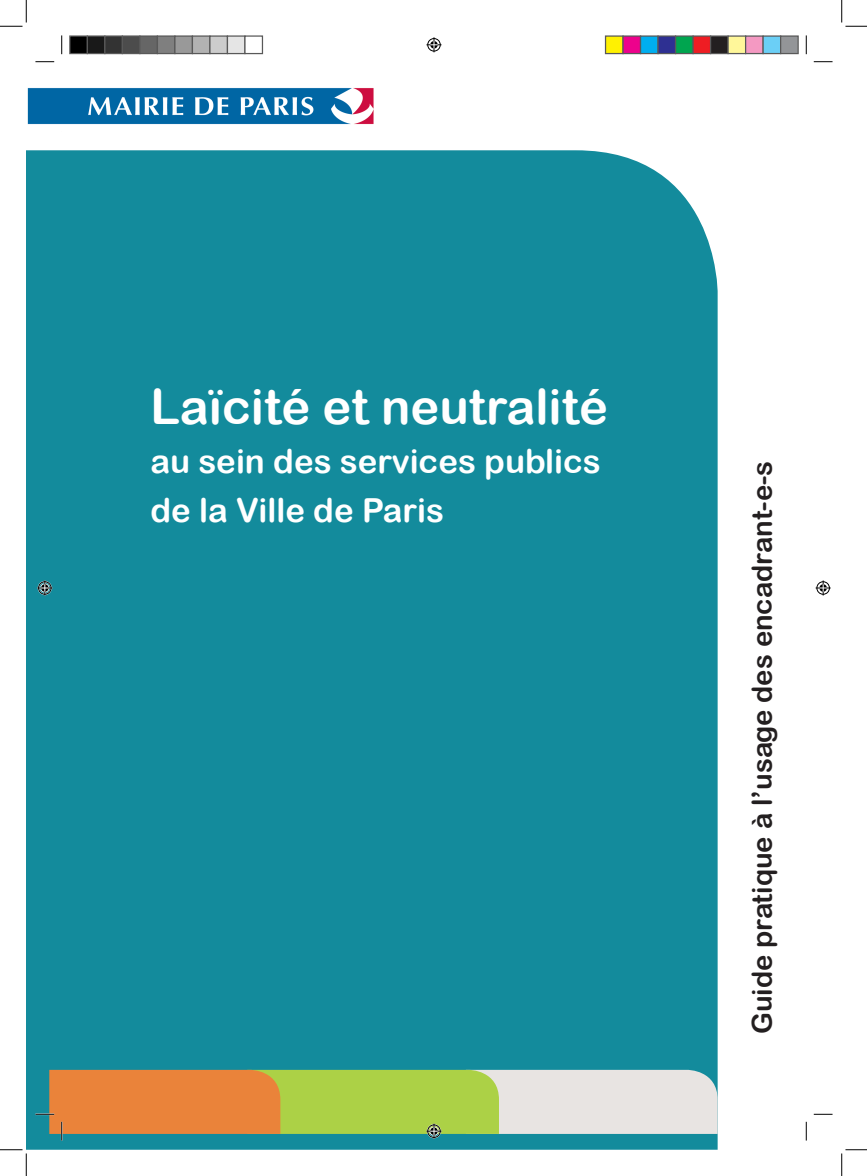
<style>
.page{position:relative;width:868px;height:1176px;background:#fff}
.page>*{position:absolute;margin:0;border:0;box-sizing:border-box;transform-origin:0 0}
.t1{font:48.75px "Arial Rounded MT Bold";color:#fff}
.t2{font:33.12px/48.8px "Arial Rounded MT Bold";color:#fff}
.t3{font:27.5px "Arial Rounded MT Bold";color:#231f20}
</style>
<div class="page">
<div style="left:26px;top:150px;width:691px;height:999px;background:#138b9c"></div>
<img style="left:27px;top:88px;width:347px;height:37px">
<svg style="left:35px;top:61px;width:19px;height:1px"></svg>
<svg style="left:813px;top:61px;width:19px;height:1px"></svg>
<svg style="left:813px;top:1113px;width:19px;height:2px"></svg>
<svg style="left:61px;top:35px;width:1px;height:19px"></svg>
<svg style="left:805px;top:35px;width:2px;height:19px"></svg>
<svg style="left:805px;top:1122px;width:2px;height:18px"></svg>
<svg style="left:0;top:1px;width:27px;height:26px"></svg>
<svg style="left:0;top:1149px;width:27px;height:27px"></svg>
<svg style="left:841px;top:1px;width:25px;height:26px"></svg>
<svg style="left:841px;top:1149px;width:25px;height:27px"></svg>
<svg style="left:426px;top:37px;width:15px;height:15px"></svg>
<svg style="left:35px;top:1070px;width:682px;height:70px;background:#bdb678"></svg>
<svg style="left:37px;top:580px;width:15px;height:15px"></svg>
<svg style="left:815px;top:580px;width:15px;height:15px"></svg>
<div style="left:70px;top:36px;width:17px;height:18px;background:#000"></div>
<div style="left:69px;top:35px;width:19px;height:19px;border:1px solid #595959"></div>
<div style="left:87px;top:36px;width:18px;height:18px;background:#191919"></div>
<div style="left:87px;top:35px;width:18px;height:19px;border:1px solid #595959"></div>
<div style="left:105px;top:36px;width:17px;height:18px;background:#333"></div>
<div style="left:104px;top:35px;width:19px;height:19px;border:1px solid #595959"></div>
<div style="left:122px;top:36px;width:18px;height:18px;background:#4c4c4c"></div>
<div style="left:122px;top:35px;width:18px;height:19px;border:1px solid #595959"></div>
<div style="left:140px;top:36px;width:17px;height:18px;background:#666"></div>
<div style="left:139px;top:35px;width:19px;height:19px;border:1px solid #595959"></div>
<div style="left:157px;top:36px;width:18px;height:18px;background:#7f7f7f"></div>
<div style="left:157px;top:35px;width:18px;height:19px;border:1px solid #595959"></div>
<div style="left:175px;top:36px;width:17px;height:18px;background:#999"></div>
<div style="left:174px;top:35px;width:19px;height:19px;border:1px solid #595959"></div>
<div style="left:192px;top:36px;width:18px;height:18px;background:#b2b2b2"></div>
<div style="left:192px;top:35px;width:18px;height:19px;border:1px solid #595959"></div>
<div style="left:210px;top:36px;width:17px;height:18px;background:#ccc"></div>
<div style="left:209px;top:35px;width:19px;height:19px;border:1px solid #595959"></div>
<div style="left:227px;top:36px;width:18px;height:18px;background:#e5e5e5"></div>
<div style="left:227px;top:35px;width:18px;height:19px;border:1px solid #595959"></div>
<div style="left:244px;top:35px;width:19px;height:19px;border:1px solid #595959"></div>
<div style="left:605px;top:36px;width:18px;height:18px;background:#fff101"></div>
<div style="left:605px;top:35px;width:18px;height:19px;border:1px solid #595959"></div>
<div style="left:623px;top:36px;width:17px;height:18px;background:#ed028c"></div>
<div style="left:622px;top:35px;width:19px;height:19px;border:1px solid #595959"></div>
<div style="left:640px;top:36px;width:18px;height:18px;background:#00aeef"></div>
<div style="left:640px;top:35px;width:18px;height:19px;border:1px solid #595959"></div>
<div style="left:658px;top:36px;width:17px;height:18px;background:#2e3092"></div>
<div style="left:657px;top:35px;width:19px;height:19px;border:1px solid #595959"></div>
<div style="left:675px;top:36px;width:18px;height:18px;background:#00a54f"></div>
<div style="left:675px;top:35px;width:18px;height:19px;border:1px solid #595959"></div>
<div style="left:693px;top:36px;width:17px;height:18px;background:#ee1d23"></div>
<div style="left:692px;top:35px;width:19px;height:19px;border:1px solid #595959"></div>
<div style="left:710px;top:36px;width:18px;height:18px;background:#231f20"></div>
<div style="left:710px;top:35px;width:18px;height:19px;border:1px solid #595959"></div>
<div style="left:728px;top:36px;width:17px;height:18px;background:#fff79a"></div>
<div style="left:727px;top:35px;width:19px;height:19px;border:1px solid #595959"></div>
<div style="left:745px;top:36px;width:18px;height:18px;background:#f499c2"></div>
<div style="left:745px;top:35px;width:18px;height:19px;border:1px solid #595959"></div>
<div style="left:763px;top:36px;width:17px;height:18px;background:#6bcff6"></div>
<div style="left:762px;top:35px;width:19px;height:19px;border:1px solid #595959"></div>
<div style="left:780px;top:36px;width:18px;height:18px;background:#939598"></div>
<div style="left:780px;top:35px;width:18px;height:19px;border:1px solid #595959"></div>
<h1 class="t1" style="left:150px;top:378px;width:459px">Laïcité et neutralité</h1>
<p class="t2" style="left:150px;top:436px;width:452px">au sein des services publics de la Ville de Paris</p>
<p class="t3" style="left:745px;top:1034px;width:574px;rotate:-90deg">Guide pratique à l’usage des encadrant-e-s</p>
</div>
